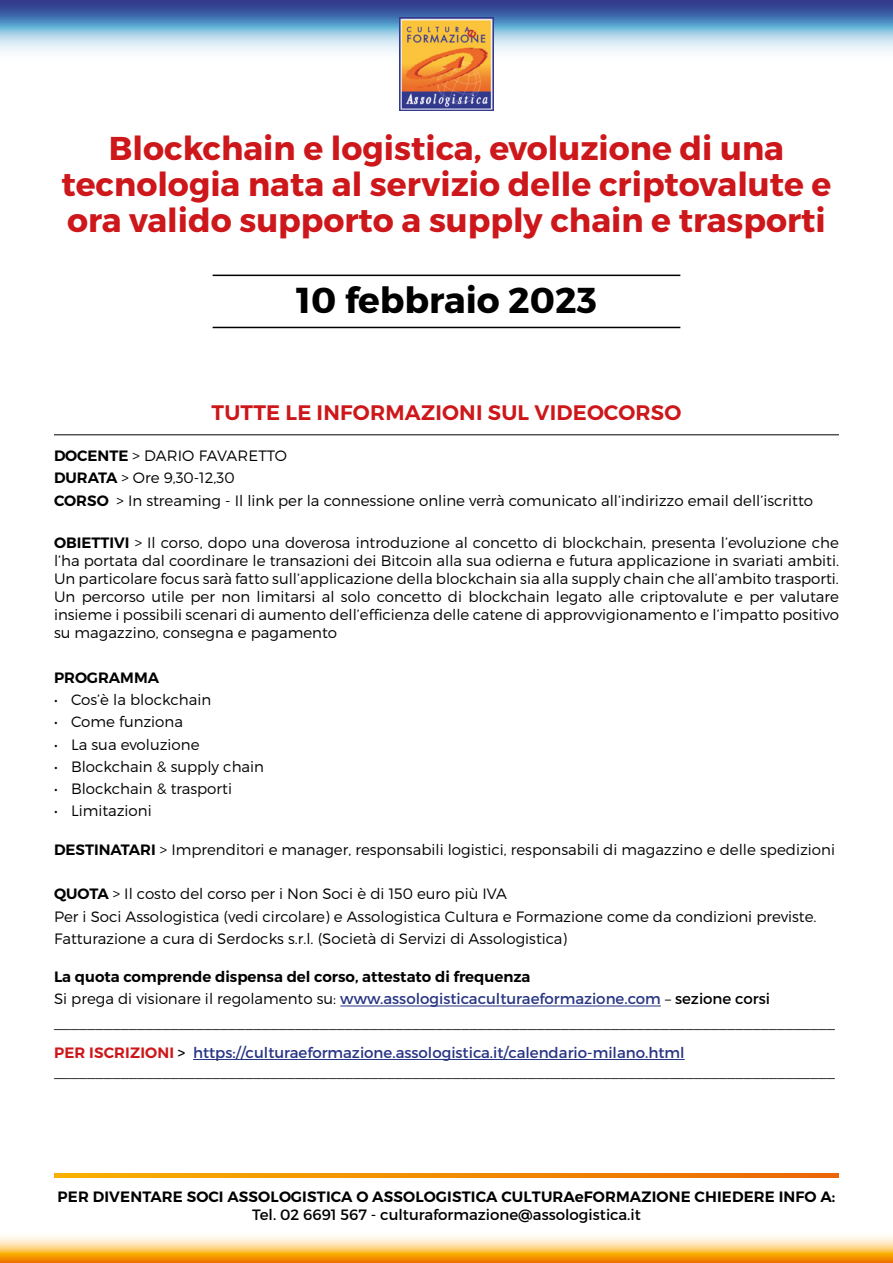
<style>
.page{position:relative;width:893px;height:1263px;background:#fff}
.page>*{position:absolute;margin:0;border:0;box-sizing:border-box;transform-origin:0 0}
.t1{font:700 36px "Montserrat";color:#000}
.t2{font:700 33px/36px "Montserrat";color:#cd171a;text-align:center}
.t3{font:600 21px "Montserrat";letter-spacing:.01em;color:#cd171a}
.t4{font:300 15px/18px "Montserrat";color:#000;text-align:justify}
.t5{font:15px "Montserrat";color:#283583}
.t6{font:600 15px "Montserrat";letter-spacing:.005em;color:#000}
.t7{font:15px "Montserrat";color:#000}
.s1{font-weight:600}
.s2{font-weight:300;color:#000}
.s3{color:#000}
.s4{font-weight:600;color:#cd171a}
</style>
<div class="page">
<svg style="left:0;top:0;width:893px;height:69px"></svg>
<svg style="left:0;top:1236px;width:893px;height:27px;background:#fac268"></svg>
<svg style="left:54px;top:1174px;width:785px;height:4px;background:#f28c00"></svg>
<img style="left:400px;top:17px;width:93px;height:94px">
<hr style="left:54px;top:434px;width:785px;height:1px;background:#000">
<hr style="left:213px;top:275px;width:467px;height:1px;background:#000">
<hr style="left:213px;top:327px;width:467px;height:1px;background:#000">
<hr style="left:340px;top:1005px;width:321px;height:1px;background:#283583">
<hr style="left:193px;top:1059px;width:492px;height:1px;background:#283583">
<p class="t2" style="left:61px;top:130px;width:771px">Blockchain e logistica, evoluzione di una tecnologia nata al servizio delle criptovalute e ora valido supporto a supply chain e trasporti</p>
<p class="t1" style="left:296px;top:278px;width:302px">10 febbraio 2023</p>
<p class="t3" style="left:212px;top:400px;width:471px">TUTTE LE INFORMAZIONI SUL VIDEOCORSO</p>
<p class="t4" style="left:54px;top:446px;width:234px"><span class="s1">DOCENTE</span> &gt; DARIO FAVARETTO</p>
<p class="t4" style="left:54px;top:469px;width:182px"><span class="s1">DURATA</span> &gt; Ore 9,30-12,30</p>
<p class="t4" style="left:54px;top:491px;width:761px"><span class="s1">CORSO</span> &gt; In streaming - Il link per la connessione online verrà comunicato all’indirizzo email dell’iscritto</p>
<p class="t4" style="left:54px;top:534px;width:786px"><span class="s1">OBIETTIVI</span> &gt; Il corso, dopo una doverosa introduzione al concetto di blockchain, presenta l’evoluzione che l’ha portata dal coordinare le transazioni dei Bitcoin alla sua odierna e futura applicazione in svariati ambiti.<br>Un particolare focus sarà fatto sull’applicazione della blockchain sia alla supply chain che all’ambito trasporti.<br>Un percorso utile per non limitarsi al solo concetto di blockchain legato alle criptovalute e per valutare insieme i possibili scenari di aumento dell’efficienza delle catene di approvvigionamento e l’impatto positivo su magazzino, consegna e pagamento</p>
<p class="t6" style="left:54px;top:668px;width:107px">PROGRAMMA</p>
<p class="t4" style="left:54px;top:690px;width:159px">• Cos’è la blockchain</p>
<p class="t4" style="left:54px;top:713px;width:131px">• Come funziona</p>
<p class="t4" style="left:54px;top:735px;width:147px">• La sua evoluzione</p>
<p class="t4" style="left:54px;top:757px;width:212px">• Blockchain &amp; supply chain</p>
<p class="t4" style="left:54px;top:779px;width:180px">• Blockchain &amp; trasporti</p>
<p class="t4" style="left:54px;top:802px;width:99px">• Limitazioni</p>
<p class="t4" style="left:54px;top:840px;width:782px"><span class="s1">DESTINATARI</span> &gt; Imprenditori e manager, responsabili logistici, responsabili di magazzino e delle spedizioni</p>
<p class="t4" style="left:54px;top:885px;width:454px"><span class="s1">QUOTA</span> &gt; Il costo del corso per i Non Soci è di 150 euro più IVA</p>
<p class="t4" style="left:54px;top:907px;width:764px">Per i Soci Assologistica (vedi circolare) e Assologistica Cultura e Formazione come da condizioni previste.</p>
<p class="t4" style="left:54px;top:929px;width:515px">Fatturazione a cura di Serdocks s.r.l. (Società di Servizi di Assologistica)</p>
<p class="t6" style="left:54px;top:968px;width:478px">La quota comprende dispensa del corso, attestato di frequenza</p>
<p class="t5" style="left:54px;top:990px;width:717px"><span class="s2">Si prega di visionare il regolamento su:</span> www.assologisticaculturaeformazione.com <span class="s2">–</span> <span class="s3">sezione corsi</span></p>
<p class="t4" style="left:54px;top:1012px;width:783px">______________________________________________________________________________________________</p>
<p class="t5" style="left:54px;top:1043px;width:632px"><span class="s4">PER ISCRIZIONI</span> <span class="s3">&gt;</span> https://culturaeformazione.assologistica.it/calendario-milano.html</p>
<p class="t4" style="left:54px;top:1061px;width:783px">______________________________________________________________________________________________</p>
<p class="t6" style="left:58px;top:1187px;width:779px">PER DIVENTARE SOCI ASSOLOGISTICA O ASSOLOGISTICA CULTURAeFORMAZIONE CHIEDERE INFO A:</p>
<p class="t7" style="left:252px;top:1205px;width:390px">Tel. 02 6691 567 - culturaformazione@assologistica.it</p>
</div>
